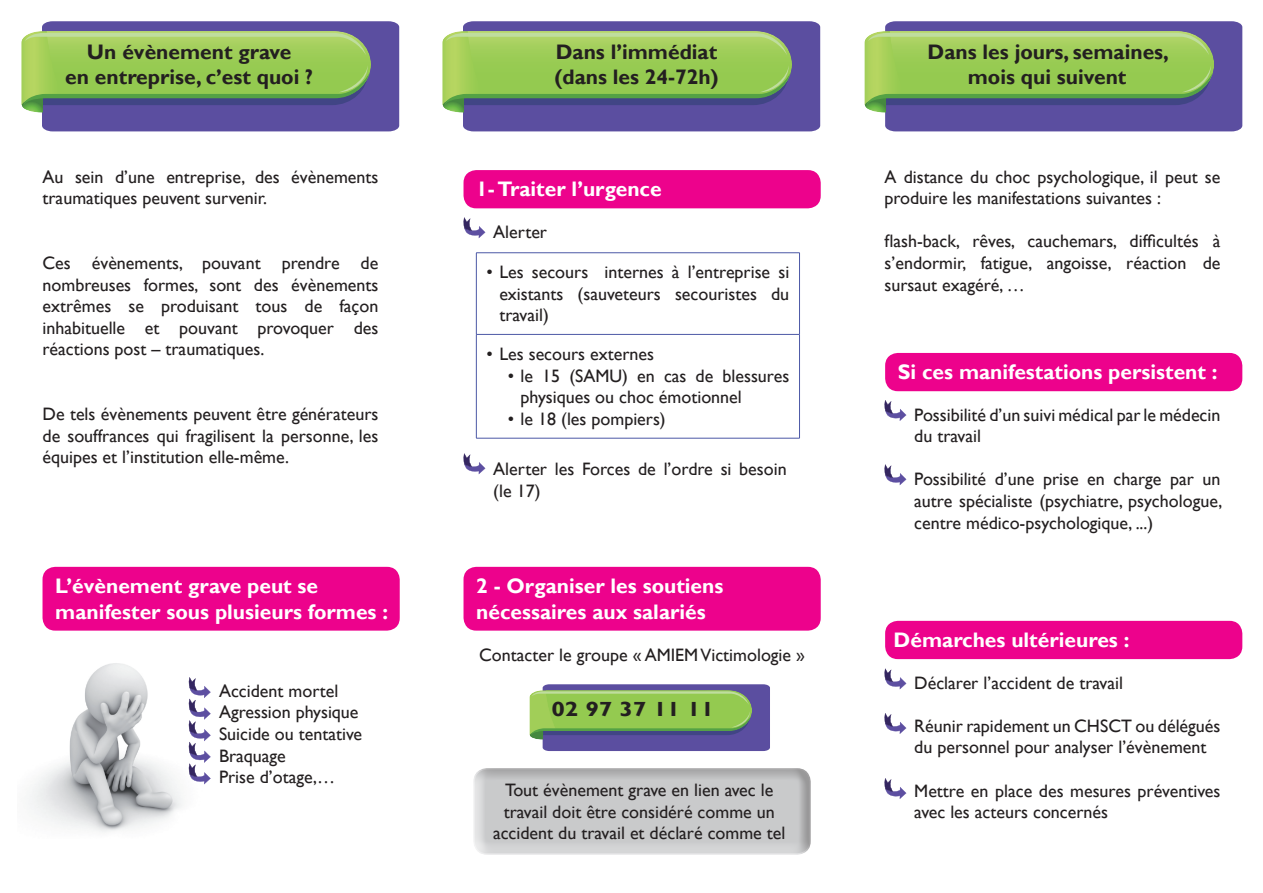
<style>
.page{position:relative;width:1263px;height:893px;background:#fff}
.page>*{position:absolute;margin:0;border:0;box-sizing:border-box;transform-origin:0 0}
.t1{font:700 21px/25.2px "Gill Sans";color:#fff}
.t2{font:700 21px/25.2px "Gill Sans";color:#231f20;text-align:center}
.t3{font:700 20.4px "Gill Sans";color:#231f20;scale:1.2 1}
.t4{font:18px/21.6px "Gill Sans";color:#231f20}
</style>
<div class="page">
<svg style="left:529px;top:684px;width:241px;height:67px"></svg>
<svg style="left:864px;top:21px;width:378px;height:110px"></svg>
<svg style="left:442px;top:21px;width:378px;height:110px"></svg>
<svg style="left:21px;top:21px;width:378px;height:110px"></svg>
<img style="left:28px;top:663px;width:177px;height:169px">
<hr style="left:476px;top:252px;width:324px;height:1px;background:#4c58a6">
<hr style="left:476px;top:253px;width:1px;height:81px;background:#4c58a6">
<hr style="left:799px;top:253px;width:1px;height:81px;background:#4c58a6">
<hr style="left:476px;top:334px;width:324px;height:1px;background:#4c58a6">
<hr style="left:476px;top:335px;width:1px;height:103px;background:#4c58a6">
<hr style="left:799px;top:335px;width:1px;height:103px;background:#4c58a6">
<hr style="left:476px;top:438px;width:324px;height:1px;background:#4c58a6">
<div style="left:463px;top:170px;width:358px;height:38px;background:#ed028c;border-radius:13px"></div>
<div style="left:463px;top:567px;width:358px;height:64px;background:#ed028c;border-radius:13px"></div>
<div style="left:43px;top:567px;width:357px;height:64px;background:#ed028c;border-radius:13px"></div>
<svg style="left:475px;top:768px;width:336px;height:87px;fill:#c9cacb"></svg>
<div style="left:885px;top:353px;width:357px;height:38px;background:#ed028c;border-radius:13px"></div>
<div style="left:885px;top:621px;width:357px;height:38px;background:#ed028c;border-radius:13px"></div>
<svg style="left:463px;top:217px;width:22px;height:21px"></svg>
<svg style="left:463px;top:453px;width:22px;height:21px"></svg>
<svg style="left:884px;top:464px;width:22px;height:21px"></svg>
<svg style="left:884px;top:400px;width:22px;height:21px"></svg>
<svg style="left:884px;top:668px;width:22px;height:21px"></svg>
<svg style="left:884px;top:713px;width:22px;height:21px"></svg>
<svg style="left:884px;top:778px;width:22px;height:21px"></svg>
<svg style="left:188px;top:677px;width:23px;height:107px"></svg>
<p class="t2" style="left:65px;top:41px;width:249px">Un évènement grave<br>en entreprise, c’est quoi ?</p>
<p class="t2" style="left:554px;top:41px;width:166px;text-align:left">Dans l’immédiat (dans les 24-72h)</p>
<p class="t4" style="left:43px;top:167px;width:337px">Au sein d’une entreprise, des évènements traumatiques peuvent survenir.</p>
<p class="t4" style="left:43px;top:253px;width:337px;text-align:justify">Ces évènements, pouvant prendre de nombreuses formes, sont des évènements extrêmes se produisant tous de façon inhabituelle et pouvant provoquer des réactions post – traumatiques.</p>
<p class="t4" style="left:43px;top:405px;width:337px;text-align:justify">De tels évènements peuvent être générateurs de souffrances qui fragilisent la personne, les équipes et l’institution elle-même.</p>
<p class="t1" style="left:55px;top:575px;width:334px">L’évènement grave peut se manifester sous plusieurs formes :</p>
<p class="t4" style="left:219px;top:681px;width:145px">Accident mortel<br>Agression physique<br>Suicide ou tentative<br>Braquage<br>Prise d’otage,…</p>
<p class="t1" style="left:476px;top:178px;width:187px">1- Traiter l’urgence</p>
<p class="t4" style="left:493px;top:222px;width:55px">Alerter</p>
<p class="t4" style="left:499px;top:262px;width:291px;text-align:justify;text-indent:-13px">• Les secours internes à l’entreprise si existants (sauveteurs secouristes du travail)</p>
<p class="t4" style="left:487px;top:344px;width:169px">• Les secours externes</p>
<p class="t4" style="left:521px;top:365px;width:270px;text-indent:-13px">• le 15 (SAMU) en cas de blessures physiques ou choc émotionnel</p>
<p class="t4" style="left:508px;top:408px;width:159px">• le 18 (les pompiers)</p>
<p class="t4" style="left:493px;top:460px;width:295px">Alerter les Forces de l’ordre si besoin (le 17)</p>
<p class="t1" style="left:476px;top:575px;width:249px">2 - Organiser les soutiens nécessaires aux salariés</p>
<p class="t4" style="left:479px;top:645px;width:327px">Contacter le groupe « AMIEM Victimologie »</p>
<p class="t3" style="left:551px;top:701px;width:137px">02 97 37 11 11</p>
<p class="t4" style="left:493px;top:781px;width:294px;text-align:center">Tout évènement grave en lien avec le travail doit être considéré comme un accident du travail et déclaré comme tel</p>
<p class="t2" style="left:927px;top:41px;width:243px">Dans les jours, semaines, mois qui suivent</p>
<p class="t4" style="left:884px;top:167px;width:337px">A distance du choc psychologique, il peut se produire les manifestations suivantes :</p>
<p class="t4" style="left:884px;top:231px;width:337px;text-align:justify">flash-back, rêves, cauchemars, difficultés à s’endormir, fatigue, angoisse, réaction de sursaut exagéré, …</p>
<p class="t1" style="left:898px;top:361px;width:321px">Si ces manifestations persistent :</p>
<p class="t4" style="left:914px;top:405px;width:308px">Possibilité d’un suivi médical par le médecin du travail</p>
<p class="t4" style="left:914px;top:470px;width:309px;text-align:justify">Possibilité d’une prise en charge par un autre spécialiste (psychiatre, psychologue, centre médico-psychologique, ...)</p>
<p class="t1" style="left:894px;top:629px;width:237px">Démarches ultérieures :</p>
<p class="t4" style="left:914px;top:673px;width:210px">Déclarer l’accident de travail</p>
<p class="t4" style="left:914px;top:716px;width:308px">Réunir rapidement un CHSCT ou délégués du personnel pour analyser l’évènement</p>
<p class="t4" style="left:914px;top:781px;width:308px">Mettre en place des mesures préventives avec les acteurs concernés</p>
</div>
